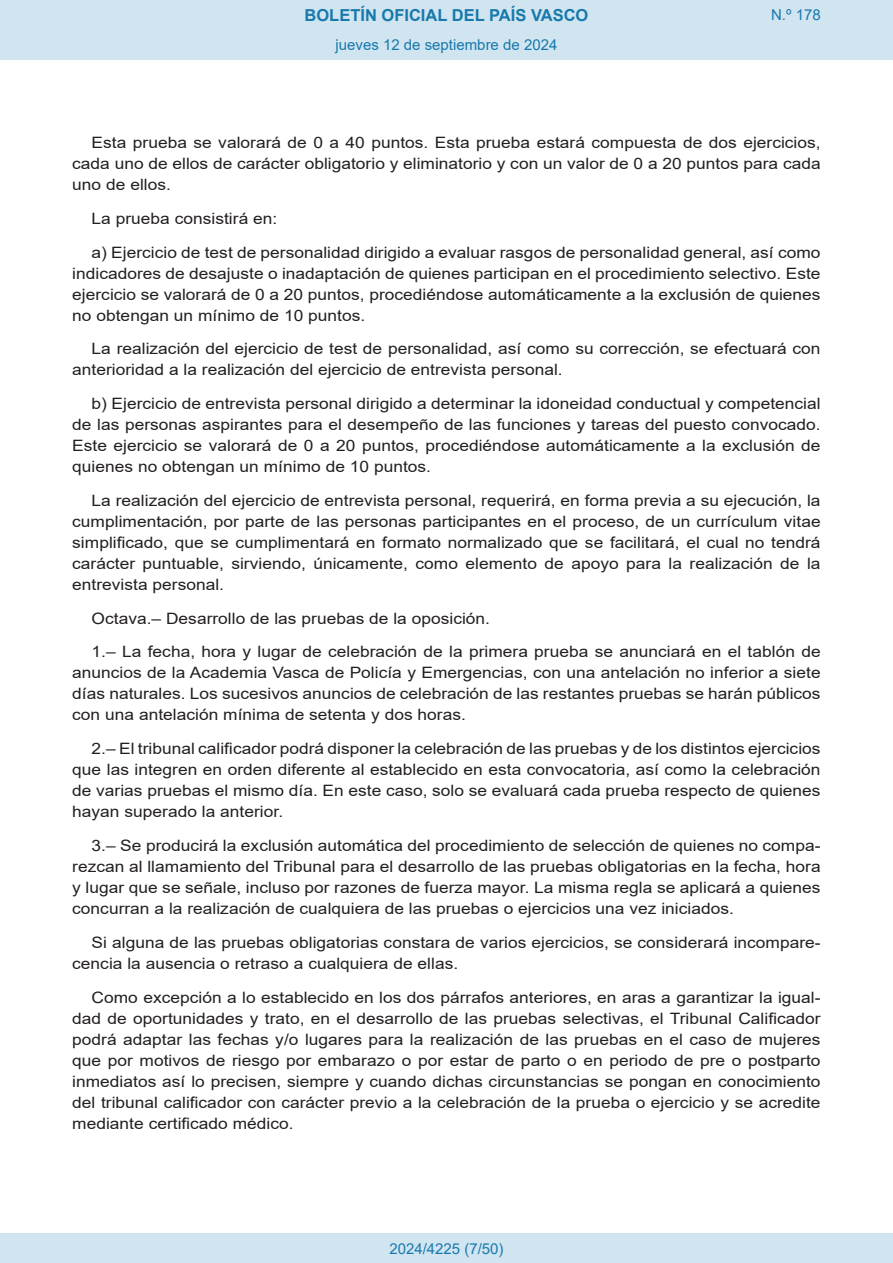
<style>
.page{position:relative;width:893px;height:1263px;background:#fff}
.page>*{position:absolute;margin:0;border:0;box-sizing:border-box;transform-origin:0 0}
.t1{font:700 16.5px "Arial";color:#1879ad}
.BOPVDetalle{font:15.6px/21px "Arial";color:#231f20;text-align:justify;scale:1.11 1}
.Paginacion_Centro{font:15px "Arial";color:#1879ad}
</style>
<div class="page">
<div style="left:0;top:0;width:893px;height:60px;background:#d0e5f0"></div>
<div style="left:0;top:1233px;width:893px;height:30px;background:#d0e5f0"></div>
<p class="t1" style="left:305px;top:3px;width:285px">BOLETÍN OFICIAL DEL PAÍS VASCO</p>
<p class="Paginacion_Centro" style="left:336px;top:35px;width:223px">jueves 12 de septiembre de 2024</p>
<p class="Paginacion_Centro" style="left:771px;top:5px;width:51px">N.º 178</p>
<p class="BOPVDetalle" style="left:72px;top:132px;width:676px;text-indent:19px">Esta prueba se valorará de 0 a 40 puntos. Esta prueba estará compuesta de dos ejercicios, cada uno de ellos de carácter obligatorio y eliminatorio y con un valor de 0 a 20 puntos para cada uno de ellos.</p>
<p class="BOPVDetalle" style="left:92px;top:208px;width:169px">La prueba consistirá en:</p>
<p class="BOPVDetalle" style="left:72px;top:242px;width:676px;text-indent:19px">a) Ejercicio de test de personalidad dirigido a evaluar rasgos de personalidad general, así como indicadores de desajuste o inadaptación de quienes participan en el procedimiento selectivo. Este ejercicio se valorará de 0 a 20 puntos, procediéndose automáticamente a la exclusión de quienes no obtengan un mínimo de 10 puntos.</p>
<p class="BOPVDetalle" style="left:72px;top:338px;width:676px;text-indent:19px">La realización del ejercicio de test de personalidad, así como su corrección, se efectuará con anterioridad a la realización del ejercicio de entrevista personal.</p>
<p class="BOPVDetalle" style="left:72px;top:393px;width:676px;text-indent:19px">b) Ejercicio de entrevista personal dirigido a determinar la idoneidad conductual y competencial de las personas aspirantes para el desempeño de las funciones y tareas del puesto convocado.<br>Este ejercicio se valorará de 0 a 20 puntos, procediéndose automáticamente a la exclusión de quienes no obtengan un mínimo de 10 puntos.</p>
<p class="BOPVDetalle" style="left:72px;top:490px;width:676px;text-indent:19px">La realización del ejercicio de entrevista personal, requerirá, en forma previa a su ejecución, la cumplimentación, por parte de las personas participantes en el proceso, de un currículum vitae simplificado, que se cumplimentará en formato normalizado que se facilitará, el cual no tendrá carácter puntuable, sirviendo, únicamente, como elemento de apoyo para la realización de la entrevista personal.</p>
<p class="BOPVDetalle" style="left:92px;top:608px;width:360px">Octava.– Desarrollo de las pruebas de la oposición.</p>
<p class="BOPVDetalle" style="left:72px;top:641px;width:676px;text-indent:19px">1.– La fecha, hora y lugar de celebración de la primera prueba se anunciará en el tablón de anuncios de la Academia Vasca de Policía y Emergencias, con una antelación no inferior a siete días naturales. Los sucesivos anuncios de celebración de las restantes pruebas se harán públicos con una antelación mínima de setenta y dos horas.</p>
<p class="BOPVDetalle" style="left:72px;top:738px;width:676px;text-indent:19px">2.– El tribunal calificador podrá disponer la celebración de las pruebas y de los distintos ejercicios que las integren en orden diferente al establecido en esta convocatoria, así como la celebración de varias pruebas el mismo día. En este caso, solo se evaluará cada prueba respecto de quienes hayan superado la anterior.</p>
<p class="BOPVDetalle" style="left:72px;top:835px;width:676px;text-indent:19px">3.– Se producirá la exclusión automática del procedimiento de selección de quienes no compa&shy;rezcan al llamamiento del Tribunal para el desarrollo de las pruebas obligatorias en la fecha, hora y lugar que se señale, incluso por razones de fuerza mayor. La misma regla se aplicará a quienes concurran a la realización de cualquiera de las pruebas o ejercicios una vez iniciados.</p>
<p class="BOPVDetalle" style="left:72px;top:932px;width:676px;text-indent:19px">Si alguna de las pruebas obligatorias constara de varios ejercicios, se considerará incompare&shy;cencia la ausencia o retraso a cualquiera de ellas.</p>
<p class="BOPVDetalle" style="left:72px;top:986px;width:676px;text-indent:19px">Como excepción a lo establecido en los dos párrafos anteriores, en aras a garantizar la igual&shy;dad de oportunidades y trato, en el desarrollo de las pruebas selectivas, el Tribunal Calificador podrá adaptar las fechas y/o lugares para la realización de las pruebas en el caso de mujeres que por motivos de riesgo por embarazo o por estar de parto o en periodo de pre o postparto inmediatos así lo precisen, siempre y cuando dichas circunstancias se pongan en conocimiento del tribunal calificador con carácter previo a la celebración de la prueba o ejercicio y se acredite mediante certificado médico.</p>
<p class="Paginacion_Centro" style="left:389px;top:1238px;width:116px">2024/4225 (7/50)</p>
</div>
